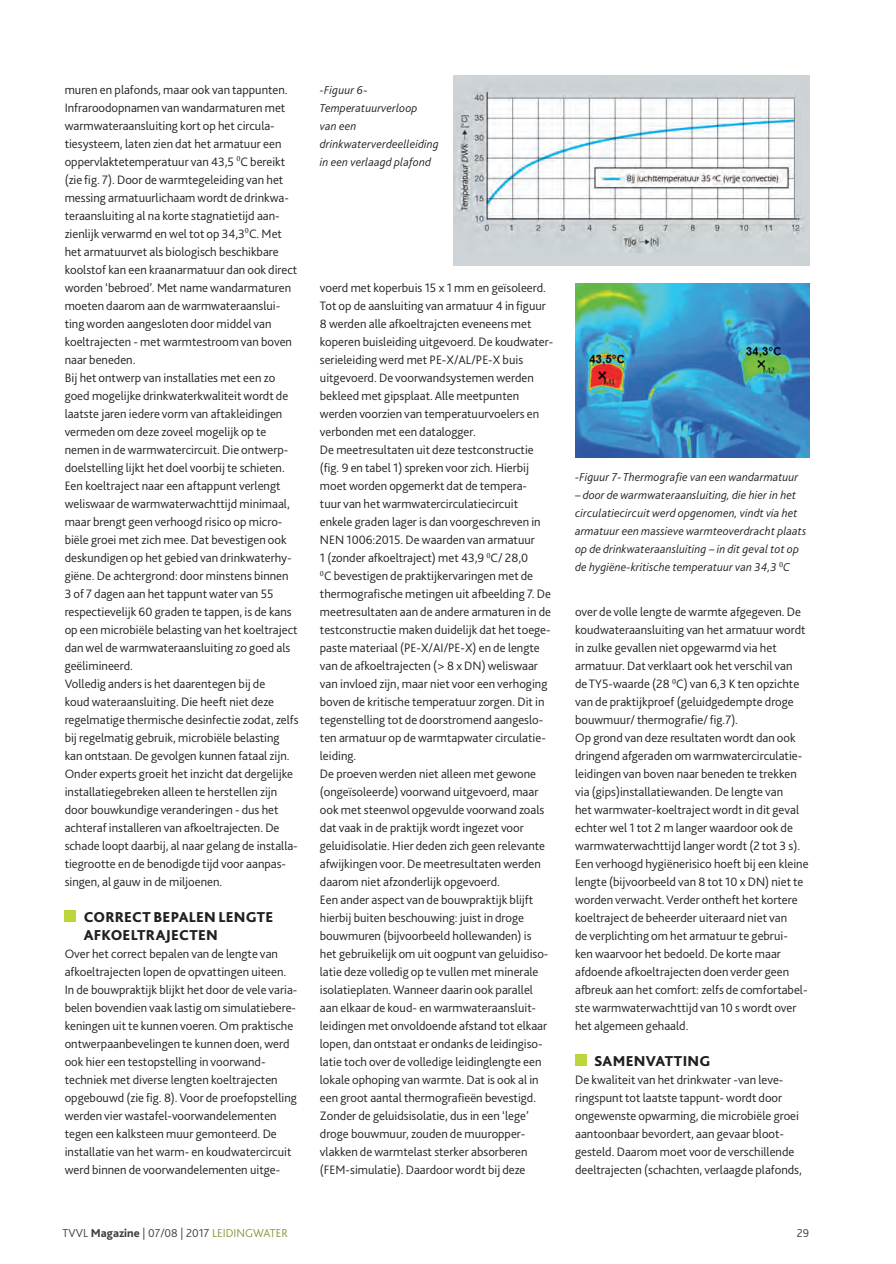
<style>
.page{position:relative;width:896px;height:1264px;background:#fff}
.page>*{position:absolute;margin:0;border:0;box-sizing:border-box;transform-origin:0 0}
.Bodykopje{font:800 15px/18px "Bliss 2";letter-spacing:.02em;color:#231f20}
.Bodytekst{font:300 12.75px/18px "Bliss 2";color:#231f20}
.Bijschrift_foto_s_fi{font:italic 300 12px/18px "Bliss 2";letter-spacing:.01em;color:#231f20}
.t1{font:300 12px "Bliss 2";color:#3e3e3f}
.s1{font-weight:800}
.s2{color:#879735}
</style>
<div class="page">
<div style="left:65px;top:910px;width:11px;height:11px;background:#bdd63c"></div>
<div style="left:575px;top:1054px;width:11px;height:11px;background:#bdd63c"></div>
<img style="left:454px;top:75px;width:355px;height:190px">
<img style="left:575px;top:283px;width:234px;height:174px">
<p class="Bodytekst" style="left:65px;top:80px;width:234px">muren en plafonds, maar ook van tappunten.<br>Infraroodopnamen van wandarmaturen met warmwateraansluiting kort op het circula&shy;tiesysteem, laten zien dat het armatuur een oppervlaktetemperatuur van 43,5 <sup>0</sup>C bereikt (zie fig. 7). Door de warmtegeleiding van het messing armatuurlichaam wordt de drinkwa&shy;teraansluiting al na korte stagnatietijd aan&shy;zienlijk verwarmd en wel tot op 34,3<sup>0</sup>C. Met het armatuurvet als biologisch beschikbare koolstof kan een kraanarmatuur dan ook direct worden ‘bebroed’. Met name wandarmaturen moeten daarom aan de warmwateraanslui&shy;ting worden aangesloten door middel van koeltrajecten - met warmtestroom van boven naar beneden.</p>
<p class="Bodytekst" style="left:65px;top:368px;width:234px">Bij het ontwerp van installaties met een zo goed mogelijke drinkwaterkwaliteit wordt de laatste jaren iedere vorm van aftakleidingen vermeden om deze zoveel mogelijk op te nemen in de warmwatercircuit. Die ontwerp&shy;doelstelling lijkt het doel voorbij te schieten.<br>Een koeltraject naar een aftappunt verlengt weliswaar de warmwaterwachttijd minimaal, maar brengt geen verhoogd risico op micro&shy;biële groei met zich mee. Dat bevestigen ook deskundigen op het gebied van drinkwaterhy&shy;giëne. De achtergrond: door minstens binnen 3 of 7 dagen aan het tappunt water van 55 respectievelijk 60 graden te tappen, is de kans op een microbiële belasting van het koeltraject dan wel de warmwateraansluiting zo goed als geëlimineerd.</p>
<p class="Bodytekst" style="left:65px;top:674px;width:235px">Volledig anders is het daarentegen bij de<br>koud wateraansluiting. Die heeft niet deze regelmatige thermische desinfectie zodat, zelfs bij regelmatig gebruik, microbiële belasting kan ontstaan. De gevolgen kunnen fataal zijn.<br>Onder experts groeit het inzicht dat dergelijke installatiegebreken alleen te herstellen zijn door bouwkundige veranderingen - dus het achteraf installeren van afkoeltrajecten. De schade loopt daarbij, al naar gelang de installa&shy;tiegrootte en de benodigde tijd voor aanpas&shy;singen, al gauw in de miljoenen.</p>
<p class="Bodykopje" style="left:84px;top:907px;width:191px">CORRECT BEPALEN LENGTE<br>AFKOELTRAJECTEN</p>
<p class="Bodytekst" style="left:65px;top:944px;width:234px">Over het correct bepalen van de lengte van afkoeltrajecten lopen de opvattingen uiteen.<br>In de bouwpraktijk blijkt het door de vele varia&shy;belen bovendien vaak lastig om simulatiebere&shy;keningen uit te kunnen voeren. Om praktische ontwerpaanbevelingen te kunnen doen, werd ook hier een testopstelling in voorwand&shy;techniek met diverse lengten koeltrajecten opgebouwd (zie fig. 8). Voor de proefopstelling werden vier wastafel-voorwandelementen tegen een kalksteen muur gemonteerd. De installatie van het warm- en koudwatercircuit werd binnen de voorwandelementen uitge-</p>
<p class="Bijschrift_foto_s_fi" style="left:320px;top:80px;width:120px">-Figuur 6-<br>Temperatuurverloop<br>van een drinkwaterverdeelleiding in een verlaagd plafond</p>
<p class="Bodytekst" style="left:320px;top:278px;width:235px">voerd met koperbuis 15 x 1 mm en geïsoleerd.<br>Tot op de aansluiting van armatuur 4 in figuur 8 werden alle afkoeltrajcten eveneens met koperen buisleiding uitgevoerd. De koudwater&shy;serieleiding werd met PE-X/AL/PE-X buis uitgevoerd. De voorwandsystemen werden bekleed met gipsplaat. Alle meetpunten werden voorzien van temperatuurvoelers en verbonden met een datalogger.</p>
<p class="Bodytekst" style="left:320px;top:440px;width:233px">De meetresultaten uit deze testconstructie (fig. 9 en tabel 1) spreken voor zich. Hierbij moet worden opgemerkt dat de tempera&shy;tuur van het warmwatercirculatiecircuit enkele graden lager is dan voorgeschreven in NEN 1006:2015. De waarden van armatuur<br>1 (zonder afkoeltraject) met 43,9 <sup>0</sup>C/ 28,0<br><sup>0</sup>C bevestigen de praktijkervaringen met de thermografische metingen uit afbeelding 7. De meetresultaten aan de andere armaturen in de testconstructie maken duidelijk dat het toege&shy;paste materiaal (PE-X/AI/PE-X) en de lengte van de afkoeltrajecten (&gt; 8 x DN) weliswaar van invloed zijn, maar niet voor een verhoging boven de kritische temperatuur zorgen. Dit in tegenstelling tot de doorstromend aangeslo&shy;ten armatuur op de warmtapwater circulatie&shy;leiding.</p>
<p class="Bodytekst" style="left:320px;top:764px;width:227px">De proeven werden niet alleen met gewone (ongeïsoleerde) voorwand uitgevoerd, maar ook met steenwol opgevulde voorwand zoals dat vaak in de praktijk wordt ingezet voor geluidisolatie. Hier deden zich geen relevante afwijkingen voor. De meetresultaten werden daarom niet afzonderlijk opgevoerd.</p>
<p class="Bodytekst" style="left:320px;top:890px;width:230px">Een ander aspect van de bouwpraktijk blijft hierbij buiten beschouwing: juist in droge bouwmuren (bijvoorbeeld hollewanden) is het gebruikelijk om uit oogpunt van geluidiso&shy;latie deze volledig op te vullen met minerale isolatieplaten. Wanneer daarin ook parallel aan elkaar de koud- en warmwateraansluit&shy;leidingen met onvoldoende afstand tot elkaar lopen, dan ontstaat er ondanks de leidingiso&shy;latie toch over de volledige leidinglengte een lokale ophoping van warmte. Dat is ook al in een groot aantal thermografieën bevestigd.<br>Zonder de geluidsisolatie, dus in een ‘lege’ droge bouwmuur, zouden de muuropper&shy;vlakken de warmtelast sterker absorberen (FEM-simulatie). Daardoor wordt bij deze</p>
<p class="Bijschrift_foto_s_fi" style="left:575px;top:467px;width:225px">-Figuur 7- Thermografie van een wandarmatuur</p>
<p class="Bijschrift_foto_s_fi" style="left:575px;top:485px;width:233px">– door de warmwateraansluiting, die hier in het circulatiecircuit werd opgenomen, vindt via het armatuur een massieve warmteoverdracht plaats op de drinkwateraansluiting – in dit geval tot op de hygiëne-kritische temperatuur van 34,3 <sup>0</sup>C</p>
<p class="Bodytekst" style="left:575px;top:602px;width:232px">over de volle lengte de warmte afgegeven. De koudwateraansluiting van het armatuur wordt in zulke gevallen niet opgewarmd via het armatuur. Dat verklaart ook het verschil van de TY5-waarde (28 <sup>0</sup>C) van 6,3 K ten opzichte van de praktijkproef (geluidgedempte droge bouwmuur/ thermografie/ fig.7).</p>
<p class="Bodytekst" style="left:575px;top:728px;width:235px">Op grond van deze resultaten wordt dan ook dringend afgeraden om warmwatercirculatie&shy;leidingen van boven naar beneden te trekken via (gips)installatiewanden. De lengte van<br>het warmwater-koeltraject wordt in dit geval echter wel 1 tot 2 m langer waardoor ook de warmwaterwachttijd langer wordt (2 tot 3 s).<br>Een verhoogd hygiënerisico hoeft bij een kleine lengte (bijvoorbeeld van 8 tot 10 x DN) niet te worden verwacht. Verder ontheft het kortere koeltraject de beheerder uiteraard niet van<br>de verplichting om het armatuur te gebrui&shy;ken waarvoor het bedoeld. De korte maar afdoende afkoeltrajecten doen verder geen afbreuk aan het comfort: zelfs de comfortabel&shy;ste warmwaterwachttijd van 10 s wordt over het algemeen gehaald.</p>
<p class="Bodykopje" style="left:594px;top:1051px;width:118px">SAMENVATTING</p>
<p class="Bodytekst" style="left:575px;top:1070px;width:228px">De kwaliteit van het drinkwater -van leve&shy;ringspunt tot laatste tappunt- wordt door ongewenste opwarming, die microbiële groei aantoonbaar bevordert, aan gevaar bloot&shy;gesteld. Daarom moet voor de verschillende deeltrajecten (schachten, verlaagde plafonds,</p>
<p class="t1" style="left:63px;top:1225px;width:227px">TVVL <span class="s1">Magazine</span> | 07/08 | 2017 <span class="s2">LEIDINGWATER</span></p>
<p class="t1" style="left:796px;top:1225px;width:14px">29</p>
</div>
